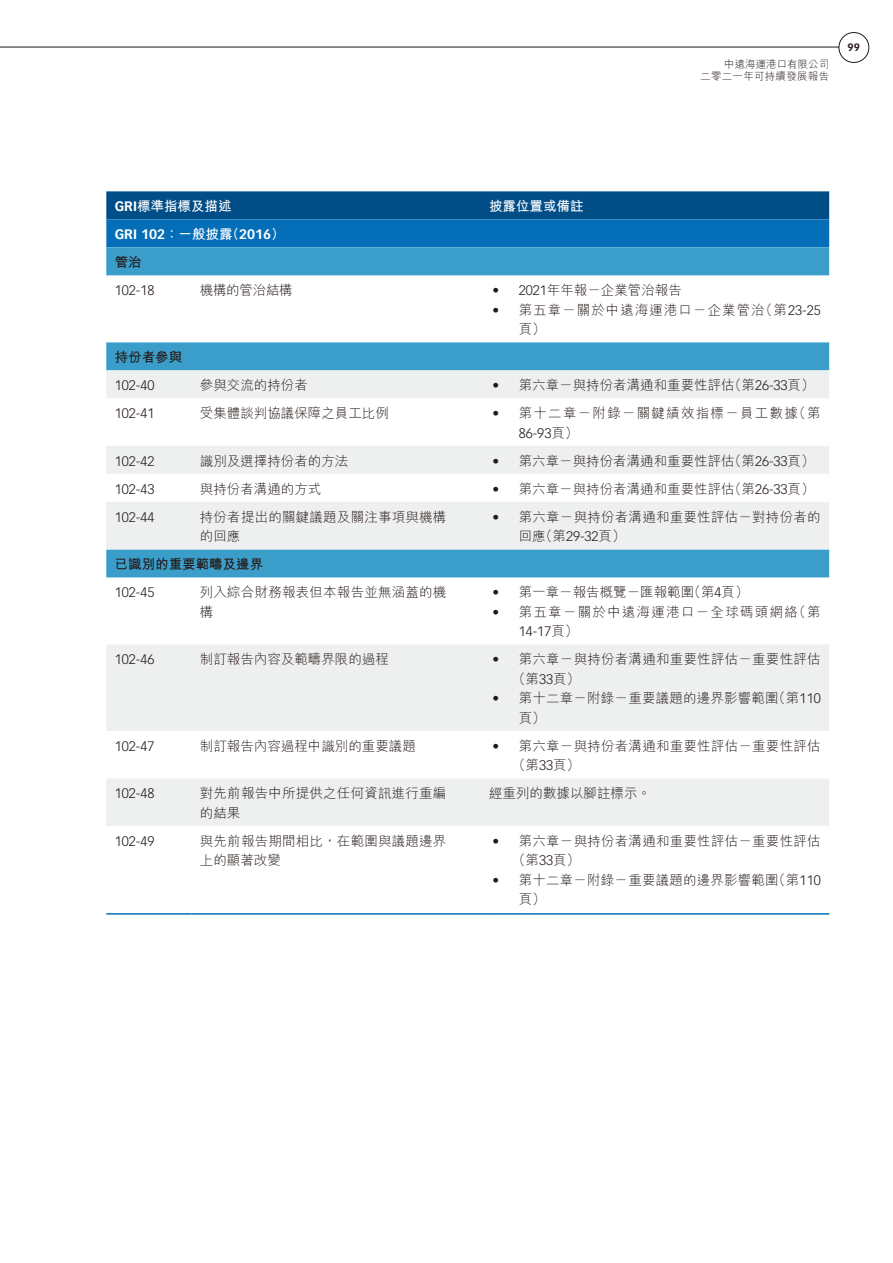
<style>
.page{position:relative;width:893px;height:1263px;background:#fff}
.page>*{position:absolute;margin:0;border:0;box-sizing:border-box;transform-origin:0 0}
.t1{font:13.5px/19.5px "M Hei HK Light E Ten B5 H";letter-spacing:.015em;color:#231916}
.t2{font:300 13.5px "Vectora LT Std";color:#231916}
.t3{font:13.5px "M Hei HK Light E Ten B5 H";letter-spacing:.095em;color:#231916}
.t4{font:13.5px/19.5px "M Hei HK Light E Ten B5 H";letter-spacing:.075em;color:#231916}
.t5{font:13.5px "M Hei HK Bold E Ten B5 H";color:#231916}
.t6{font:13.5px "M Hei HK Bold E Ten B5 H";color:#fff}
.t7{font:700 13.5px "Vectora LT Std";color:#fff}
.t8{font:13.5px "M Hei HK Light E Ten B5 H";letter-spacing:-.02em;color:#231916}
.t9{font:10.5px/12px "M Hei HK Light E Ten B5 H";letter-spacing:.025em;color:#231916;text-align:right}
.t10{font:700 10.5px "Vectora LT Std";color:#231916}
.s1{font-family:"Vectora LT Std";font-weight:700}
.s2{font-family:"M Hei HK Bold E Ten B5 H";font-weight:400}
.s3{font-family:"Vectora LT Std";font-weight:300}
.s4{font-family:"M Hei HK Light E Ten B5 H";font-weight:400}
</style>
<div class="page">
<div style="left:839px;top:32px;width:30px;height:31px;border:1px solid #231916;border-radius:50%"></div>
<hr style="left:0;top:47px;width:839px;height:1px;background:#231916">
<svg style="left:106px;top:191px;width:723px;height:56px;background:#055fa0"></svg>
<svg style="left:106px;top:247px;width:723px;height:123px"></svg>
<svg style="left:106px;top:370px;width:723px;height:456px;fill:#eeefef"></svg>
<hr style="left:106px;top:913px;width:85px;height:2px;background:#056eb8">
<hr style="left:191px;top:913px;width:298px;height:2px;background:#056eb8">
<hr style="left:489px;top:913px;width:340px;height:2px;background:#056eb8">
<p class="t9" style="left:700px;top:59px;width:130px">中遠海運港口有限公司<br>二零二一年可持續發展報告</p>
<p class="t10" style="left:848px;top:42px;width:14px">99</p>
<p class="t6" style="left:115px;top:201px;width:118px"><span class="s1">GRI</span>標準指標及描述</p>
<p class="t6" style="left:489px;top:201px;width:96px">披露位置或備註</p>
<p class="t7" style="left:115px;top:228px;width:171px">GRI 102<span class="s2">：一般披露（</span>2016<span class="s2">）</span></p>
<p class="t5" style="left:115px;top:257px;width:28px">管治</p>
<p class="t2" style="left:115px;top:284px;width:41px">102-18</p>
<p class="t8" style="left:200px;top:285px;width:94px">機構的管治結構</p>
<p class="t1" style="left:492px;top:282px;width:191px"><span class="s3">• 2021</span>年年報－企業管治報告</p>
<p class="t4" style="left:519px;top:302px;width:303px;text-indent:-26px"><span class="s3">•</span> 第五章－關於中遠海運港口－企業管治（第<span class="s3">23-25</span>頁）</p>
<p class="t5" style="left:115px;top:352px;width:69px">持份者參與</p>
<p class="t2" style="left:115px;top:379px;width:41px">102-40</p>
<p class="t1" style="left:200px;top:377px;width:109px">參與交流的持份者</p>
<p class="t1" style="left:492px;top:377px;width:324px"><span class="s3">•</span> 第六章－與持份者溝通和重要性評估（第<span class="s3">26-33</span>頁）</p>
<p class="t2" style="left:115px;top:407px;width:41px">102-41</p>
<p class="t1" style="left:200px;top:405px;width:190px">受集體談判協議保障之員工比例</p>
<p class="t3" style="left:492px;top:408px;width:330px"><span class="s3">•</span> 第十二章－附錄－關鍵績效指標－員工數據（第</p>
<p class="t2" style="left:519px;top:427px;width:61px">86-93<span class="s4">頁）</span></p>
<p class="t2" style="left:115px;top:455px;width:41px">102-42</p>
<p class="t1" style="left:200px;top:453px;width:150px">識別及選擇持份者的方法</p>
<p class="t1" style="left:492px;top:453px;width:324px"><span class="s3">•</span> 第六章－與持份者溝通和重要性評估（第<span class="s3">26-33</span>頁）</p>
<p class="t2" style="left:115px;top:483px;width:41px">102-43</p>
<p class="t1" style="left:200px;top:481px;width:123px">與持份者溝通的方式</p>
<p class="t1" style="left:492px;top:481px;width:324px"><span class="s3">•</span> 第六章－與持份者溝通和重要性評估（第<span class="s3">26-33</span>頁）</p>
<p class="t2" style="left:115px;top:511px;width:41px">102-44</p>
<p class="t1" style="left:200px;top:509px;width:248px">持份者提出的關鍵議題及關注事項與機構的回應</p>
<p class="t1" style="left:519px;top:509px;width:303px;text-indent:-26px"><span class="s3">•</span> 第六章－與持份者溝通和重要性評估－對持份者的回應（第<span class="s3">29-32</span>頁）</p>
<p class="t5" style="left:115px;top:559px;width:150px">已識別的重要範疇及邊界</p>
<p class="t2" style="left:115px;top:586px;width:41px">102-45</p>
<p class="t1" style="left:200px;top:584px;width:248px">列入綜合財務報表但本報告並無涵蓋的機構</p>
<p class="t1" style="left:492px;top:584px;width:258px"><span class="s3">•</span> 第一章－報告概覽－匯報範圍（第<span class="s3">4</span>頁）</p>
<p class="t3" style="left:492px;top:607px;width:330px"><span class="s3">•</span> 第五章－關於中遠海運港口－全球碼頭網絡（第</p>
<p class="t2" style="left:519px;top:625px;width:61px">14-17<span class="s4">頁）</span></p>
<p class="t2" style="left:115px;top:653px;width:41px">102-46</p>
<p class="t1" style="left:200px;top:651px;width:190px">制訂報告內容及範疇界限的過程</p>
<p class="t1" style="left:512px;top:651px;width:310px;text-indent:-20px"><span class="s3">•</span> 第六章－與持份者溝通和重要性評估－重要性評估（第<span class="s3">33</span>頁）</p>
<p class="t1" style="left:519px;top:690px;width:303px;text-indent:-26px"><span class="s3">•</span> 第十二章－附錄－重要議題的邊界影響範圍（第<span class="s3">110</span>頁）</p>
<p class="t2" style="left:115px;top:740px;width:41px">102-47</p>
<p class="t1" style="left:200px;top:738px;width:217px">制訂報告內容過程中識別的重要議題</p>
<p class="t1" style="left:512px;top:738px;width:310px;text-indent:-20px"><span class="s3">•</span> 第六章－與持份者溝通和重要性評估－重要性評估（第<span class="s3">33</span>頁）</p>
<p class="t2" style="left:115px;top:787px;width:41px">102-48</p>
<p class="t1" style="left:200px;top:785px;width:248px">對先前報告中所提供之任何資訊進行重編的結果</p>
<p class="t1" style="left:489px;top:785px;width:163px">經重列的數據以腳註標示。</p>
<p class="t2" style="left:115px;top:835px;width:41px">102-49</p>
<p class="t1" style="left:200px;top:833px;width:248px">與先前報告期間相比，在範圍與議題邊界上的顯著改變</p>
<p class="t1" style="left:512px;top:833px;width:310px;text-indent:-20px"><span class="s3">•</span> 第六章－與持份者溝通和重要性評估－重要性評估（第<span class="s3">33</span>頁）</p>
<p class="t1" style="left:519px;top:872px;width:303px;text-indent:-26px"><span class="s3">•</span> 第十二章－附錄－重要議題的邊界影響範圍（第<span class="s3">110</span>頁）</p>
</div>
